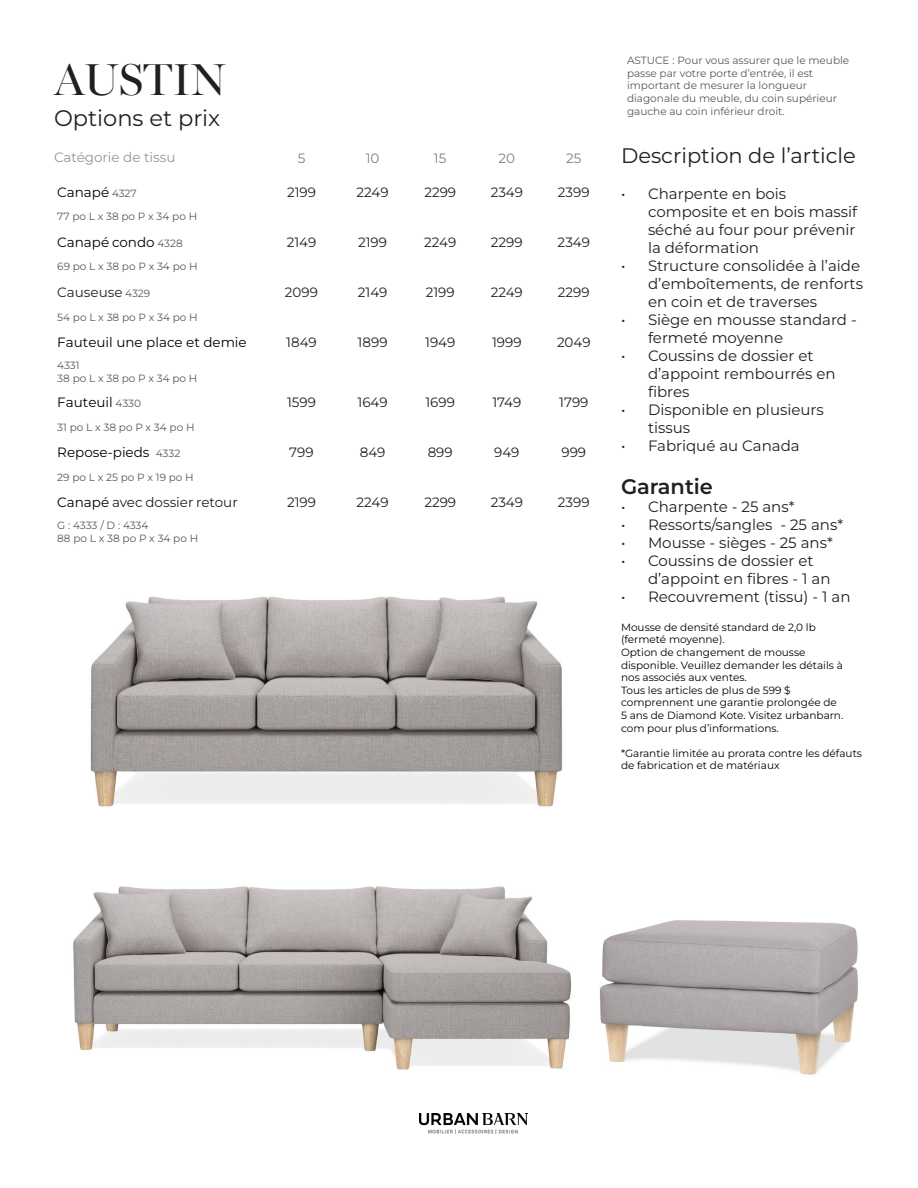
<style>
.page{position:relative;width:918px;height:1188px;background:#fff}
.page>*{position:absolute;margin:0;border:0;box-sizing:border-box;transform-origin:0 0}
.t1{font:45px "Miller Banner";color:#231f20}
.t2{font:22.5px "Montserrat";color:#231f20}
.t3{font:21px "Montserrat";color:#231f20}
.t4{font:600 21px "Montserrat";color:#231f20}
.t5{font:15px/18px "Montserrat";color:#231f20}
.Grade{font:13.5px "Montserrat";color:#231f20}
.Grade-2{font:13.5px "Montserrat";color:#000}
.t6{font:13.5px "Montserrat";color:#939598}
.Grade-3{font:13.5px "Montserrat";color:#7f7f7f}
.t7{font:10.5px/12.6px "Montserrat";color:#000}
.Grade-4{font:10.5px/12.6px "Montserrat";color:#57585a}
.s1{font-size:10.5px;color:#57585a}
.s2{color:#000}
</style>
<div class="page">
<img style="left:420px;top:1114px;width:108px;height:20px">
<img style="left:90px;top:596px;width:472px;height:211px">
<img style="left:73px;top:886px;width:499px;height:184px">
<img style="left:600px;top:920px;width:258px;height:156px">
<p class="t1" style="left:54px;top:52px;width:173px">AUSTIN</p>
<p class="t2" style="left:54px;top:103px;width:168px">Options et prix</p>
<p class="t6" style="left:54px;top:148px;width:123px">Catégorie de tissu</p>
<p class="Grade-3" style="left:298px;top:149px;width:9px">5</p>
<p class="Grade-3" style="left:366px;top:149px;width:15px">10</p>
<p class="Grade-3" style="left:434px;top:149px;width:14px">15</p>
<p class="Grade-3" style="left:499px;top:149px;width:18px">20</p>
<p class="Grade-3" style="left:566px;top:149px;width:17px">25</p>
<p class="Grade-2" style="left:57px;top:183px;width:81px">Canapé <span class="s1">4327</span></p>
<p class="Grade" style="left:287px;top:183px;width:30px">2199</p>
<p class="Grade" style="left:357px;top:183px;width:34px">2249</p>
<p class="Grade" style="left:424px;top:183px;width:33px">2299</p>
<p class="Grade" style="left:491px;top:183px;width:34px">2349</p>
<p class="Grade" style="left:558px;top:183px;width:33px">2399</p>
<p class="Grade-4" style="left:57px;top:210px;width:141px">77 po L x 38 po P x 34 po H</p>
<p class="Grade-2" style="left:57px;top:233px;width:127px">Canapé condo <span class="s1">4328</span></p>
<p class="Grade" style="left:287px;top:233px;width:31px">2149</p>
<p class="Grade" style="left:358px;top:233px;width:30px">2199</p>
<p class="Grade" style="left:424px;top:233px;width:34px">2249</p>
<p class="Grade" style="left:491px;top:233px;width:33px">2299</p>
<p class="Grade" style="left:558px;top:233px;width:34px">2349</p>
<p class="Grade-4" style="left:57px;top:260px;width:142px">69 po L x 38 po P x 34 po H</p>
<p class="Grade" style="left:57px;top:283px;width:94px">Causeuse <span class="s1">4329</span></p>
<p class="Grade" style="left:285px;top:283px;width:35px">2099</p>
<p class="Grade" style="left:358px;top:283px;width:31px">2149</p>
<p class="Grade" style="left:426px;top:283px;width:30px">2199</p>
<p class="Grade" style="left:491px;top:283px;width:34px">2249</p>
<p class="Grade" style="left:558px;top:283px;width:33px">2299</p>
<p class="Grade-4" style="left:57px;top:310px;width:142px">54 po L x 38 po P x 34 po H</p>
<p class="Grade-2" style="left:57px;top:333px;width:191px">Fauteuil une place et demie</p>
<p class="Grade" style="left:286px;top:333px;width:32px">1849</p>
<p class="Grade" style="left:358px;top:333px;width:31px">1899</p>
<p class="Grade" style="left:425px;top:333px;width:32px">1949</p>
<p class="Grade" style="left:492px;top:333px;width:31px">1999</p>
<p class="Grade" style="left:557px;top:333px;width:35px">2049</p>
<p class="Grade-4" style="left:57px;top:359px;width:24px">4331</p>
<p class="Grade-4" style="left:57px;top:372px;width:142px">38 po L x 38 po P x 34 po H</p>
<p class="Grade-2" style="left:57px;top:393px;width:85px">Fauteuil <span class="s1">4330</span></p>
<p class="Grade" style="left:287px;top:393px;width:30px">1599</p>
<p class="Grade" style="left:358px;top:393px;width:32px">1649</p>
<p class="Grade" style="left:425px;top:393px;width:31px">1699</p>
<p class="Grade" style="left:492px;top:393px;width:30px">1749</p>
<p class="Grade" style="left:559px;top:393px;width:31px">1799</p>
<p class="Grade-4" style="left:57px;top:420px;width:139px">31 po L x 38 po P x 34 po H</p>
<p class="Grade-2" style="left:57px;top:443px;width:125px">Repose-pieds <span class="s1">4332</span></p>
<p class="Grade" style="left:289px;top:443px;width:26px">799</p>
<p class="Grade" style="left:360px;top:443px;width:27px">849</p>
<p class="Grade" style="left:428px;top:443px;width:27px">899</p>
<p class="Grade" style="left:494px;top:443px;width:27px">949</p>
<p class="Grade" style="left:561px;top:443px;width:26px">999</p>
<p class="Grade-4" style="left:57px;top:470px;width:138px">29 po L x 25 po P x 19 po H</p>
<p class="Grade" style="left:57px;top:493px;width:182px"><span class="s2">Canapé</span> avec dossier retour</p>
<p class="Grade" style="left:287px;top:493px;width:30px">2199</p>
<p class="Grade" style="left:357px;top:493px;width:34px">2249</p>
<p class="Grade" style="left:424px;top:493px;width:33px">2299</p>
<p class="Grade" style="left:491px;top:493px;width:34px">2349</p>
<p class="Grade" style="left:558px;top:493px;width:33px">2399</p>
<p class="Grade-4" style="left:57px;top:519px;width:93px">G : 4333 / D : 4334</p>
<p class="Grade-4" style="left:57px;top:532px;width:142px">88 po L x 38 po P x 34 po H</p>
<p class="Grade-4" style="left:627px;top:54px;width:224px">ASTUCE : Pour vous assurer que le meuble passe par votre porte d’entrée, il est</p>
<p class="Grade-4" style="left:627px;top:79px;width:181px">important de mesurer la longueur</p>
<p class="Grade-4" style="left:627px;top:92px;width:212px">diagonale du meuble, du coin supérieur gauche au coin inférieur droit.</p>
<p class="t3" style="left:621px;top:141px;width:236px">Description de l’article</p>
<p class="t5" style="left:648px;top:184px;width:211px;text-indent:-27px">• Charpente en bois composite et en bois massif séché au four pour prévenir la déformation</p>
<p class="t5" style="left:648px;top:256px;width:217px;text-indent:-27px">• Structure consolidée à l’aide d’emboîtements, de renforts en coin et de traverses</p>
<p class="t5" style="left:648px;top:310px;width:210px;text-indent:-27px">• Siège en mousse standard - fermeté moyenne</p>
<p class="t5" style="left:648px;top:346px;width:189px;text-indent:-27px">• Coussins de dossier et d’appoint rembourrés en fibres</p>
<p class="t5" style="left:648px;top:400px;width:177px;text-indent:-27px">• Disponible en plusieurs tissus</p>
<p class="t5" style="left:621px;top:436px;width:180px">• Fabriqué au Canada</p>
<p class="t4" style="left:621px;top:473px;width:94px">Garantie</p>
<p class="t5" style="left:621px;top:497px;width:175px">• Charpente - 25 ans*</p>
<p class="t5" style="left:621px;top:515px;width:224px">• Ressorts/sangles - 25 ans*</p>
<p class="t5" style="left:621px;top:533px;width:213px">• Mousse - sièges - 25 ans*</p>
<p class="t5" style="left:648px;top:551px;width:184px;text-indent:-27px">• Coussins de dossier et d’appoint en fibres - 1 an</p>
<p class="t5" style="left:621px;top:587px;width:231px">• Recouvrement (tissu) - 1 an</p>
<p class="t7" style="left:621px;top:621px;width:196px">Mousse de densité standard de 2,0 lb (fermeté moyenne).</p>
<p class="t7" style="left:621px;top:646px;width:223px">Option de changement de mousse disponible. Veuillez demander les détails à nos associés aux ventes.</p>
<p class="t7" style="left:621px;top:684px;width:217px">Tous les articles de plus de 599 $ comprennent une garantie prolongée de</p>
<p class="t7" style="left:621px;top:709px;width:224px">5 ans de Diamond Kote. Visitez urbanbarn. com pour plus d’informations.</p>
<p class="t7" style="left:621px;top:747px;width:243px">*Garantie limitée au prorata contre les défauts de fabrication et de matériaux</p>
</div>
